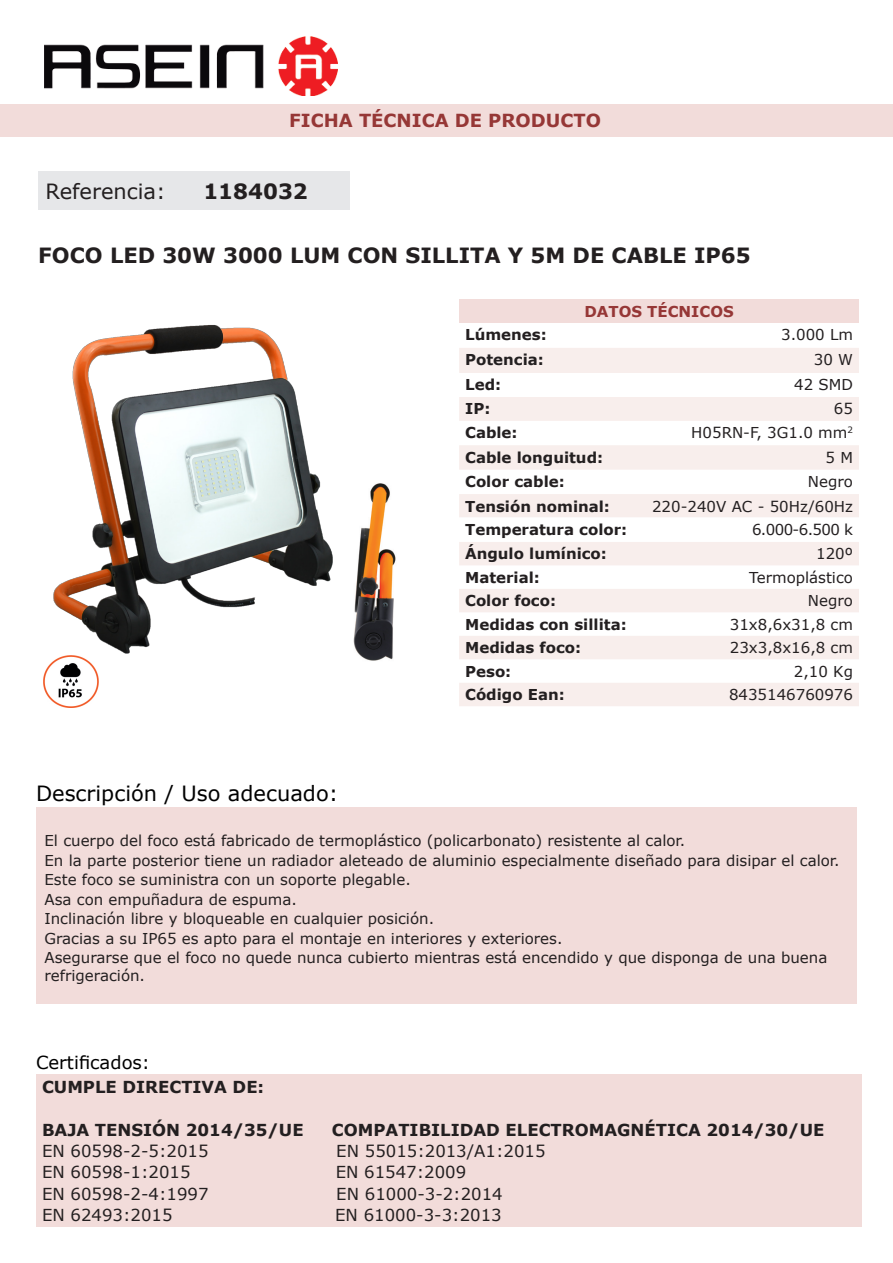
<style>
.page{position:relative;width:893px;height:1263px;background:#fff}
.page>*{position:absolute;margin:0;border:0;box-sizing:border-box;transform-origin:0 0}
.nombre{font:700 21px "Verdana";color:#231f20}
.t1{font:21px "Verdana";color:#000}
.t2{font:21px "Verdana";color:#231f20}
.referencia{font:700 21px "Verdana";color:#231f20}
.t3{font:700 18px "Verdana";color:#963736}
.t4{font:18px "Verdana";color:#000}
.párrafo_Iz{font:16.5px "Verdana";color:#231f20}
.párrafo_Iz-2{font:700 16.5px "Verdana";color:#231f20}
.párrafo_Iz-3{font:15px/18px "Verdana";color:#231f20}
.párrafo_Iz-4{font:700 15px "Verdana";color:#231f20}
.Parrado_DE{font:15px "Verdana";color:#231f20}
.datosTec{font:700 15px "Verdana";color:#963736}
</style>
<div class="page">
<div style="left:38px;top:172px;width:312px;height:38px;background:#e6e7e9"></div>
<img style="left:44px;top:36px;width:294px;height:60px">
<div style="left:0;top:104px;width:893px;height:32px;background:#f2dcda"></div>
<div style="left:459px;top:299px;width:400px;height:24px;background:#f2dcda"></div>
<div style="left:459px;top:348px;width:400px;height:73px;background:#f8eeec"></div>
<div style="left:459px;top:373px;width:179px;height:23px;background:#fff"></div>
<div style="left:638px;top:373px;width:221px;height:23px;background:#fff"></div>
<svg style="left:459px;top:445px;width:400px;height:261px;fill:#f8eeec"></svg>
<svg style="left:459px;top:517px;width:400px;height:25px"></svg>
<img style="left:53px;top:325px;width:280px;height:331px">
<img style="left:353px;top:483px;width:43px;height:178px">
<img style="left:44px;top:656px;width:54px;height:51px">
<div style="left:36px;top:807px;width:821px;height:196px;background:#f2dcda"></div>
<div style="left:36px;top:1074px;width:825px;height:153px;background:#f2dcda"></div>
<p class="t3" style="left:289px;top:108px;width:313px">FICHA TÉCNICA DE PRODUCTO</p>
<p class="t2" style="left:46px;top:177px;width:122px">Referencia:</p>
<p class="referencia" style="left:203px;top:176px;width:106px">1184032</p>
<p class="nombre" style="left:38px;top:240px;width:714px">FOCO LED 30W 3000 LUM CON SILLITA Y 5M DE CABLE IP65</p>
<p class="datosTec" style="left:584px;top:301px;width:151px">DATOS TÉCNICOS</p>
<p class="párrafo_Iz-4" style="left:465px;top:324px;width:83px">Lúmenes:</p>
<p class="Parrado_DE" style="left:781px;top:324px;width:73px">3.000 Lm</p>
<p class="párrafo_Iz-4" style="left:465px;top:349px;width:80px">Potencia:</p>
<p class="Parrado_DE" style="left:814px;top:350px;width:41px">30 W</p>
<p class="párrafo_Iz-4" style="left:465px;top:374px;width:38px">Led:</p>
<p class="Parrado_DE" style="left:794px;top:375px;width:60px">42 SMD</p>
<p class="párrafo_Iz-4" style="left:465px;top:398px;width:27px">IP:</p>
<p class="Parrado_DE" style="left:834px;top:398px;width:21px">65</p>
<p class="párrafo_Iz-4" style="left:465px;top:422px;width:54px">Cable:</p>
<p class="Parrado_DE" style="left:691px;top:422px;width:163px">H05RN-F, 3G1.0 mm<sup>2</sup></p>
<p class="párrafo_Iz-4" style="left:465px;top:447px;width:140px">Cable longuitud:</p>
<p class="Parrado_DE" style="left:825px;top:447px;width:29px">5 M</p>
<p class="párrafo_Iz-4" style="left:465px;top:471px;width:101px">Color cable:</p>
<p class="Parrado_DE" style="left:808px;top:471px;width:47px">Negro</p>
<p class="párrafo_Iz-4" style="left:465px;top:495px;width:146px">Tensión nominal:</p>
<p class="Parrado_DE" style="left:652px;top:496px;width:202px">220-240V AC - 50Hz/60Hz</p>
<p class="párrafo_Iz-4" style="left:465px;top:519px;width:164px">Temperatura color:</p>
<p class="Parrado_DE" style="left:752px;top:519px;width:103px">6.000-6.500 k</p>
<p class="párrafo_Iz-4" style="left:465px;top:543px;width:143px">Ángulo lumínico:</p>
<p class="Parrado_DE" style="left:816px;top:544px;width:38px">120º</p>
<p class="párrafo_Iz-4" style="left:465px;top:567px;width:76px">Material:</p>
<p class="Parrado_DE" style="left:749px;top:567px;width:105px">Termoplástico</p>
<p class="párrafo_Iz-4" style="left:465px;top:590px;width:92px">Color foco:</p>
<p class="Parrado_DE" style="left:808px;top:591px;width:47px">Negro</p>
<p class="párrafo_Iz-4" style="left:465px;top:614px;width:163px">Medidas con sillita:</p>
<p class="Parrado_DE" style="left:730px;top:614px;width:125px">31x8,6x31,8 cm</p>
<p class="párrafo_Iz-4" style="left:465px;top:637px;width:118px">Medidas foco:</p>
<p class="Parrado_DE" style="left:730px;top:637px;width:125px">23x3,8x16,8 cm</p>
<p class="párrafo_Iz-4" style="left:465px;top:661px;width:48px">Peso:</p>
<p class="Parrado_DE" style="left:794px;top:661px;width:61px">2,10 Kg</p>
<p class="párrafo_Iz-4" style="left:465px;top:684px;width:101px">Código Ean:</p>
<p class="Parrado_DE" style="left:729px;top:684px;width:126px">8435146760976</p>
<p class="t1" style="left:36px;top:779px;width:304px">Descripción / Uso adecuado:</p>
<p class="párrafo_Iz-3" style="left:45px;top:831px;width:642px">El cuerpo del foco está fabricado de termoplástico (policarbonato) resistente al calor.</p>
<p class="párrafo_Iz-3" style="left:45px;top:851px;width:797px">En la parte posterior tiene un radiador aleteado de aluminio especialmente diseñado para disipar el calor.</p>
<p class="párrafo_Iz-3" style="left:45px;top:870px;width:368px">Este foco se suministra con un soporte plegable.</p>
<p class="párrafo_Iz-3" style="left:45px;top:890px;width:254px">Asa con empuñadura de espuma.</p>
<p class="párrafo_Iz-3" style="left:45px;top:909px;width:391px">Inclinación libre y bloqueable en cualquier posición.</p>
<p class="párrafo_Iz-3" style="left:45px;top:929px;width:519px">Gracias a su IP65 es apto para el montaje en interiores y exteriores.</p>
<p class="párrafo_Iz-3" style="left:45px;top:948px;width:784px">Asegurarse que el foco no quede nunca cubierto mientras está encendido y que disponga de una buena refrigeración.</p>
<p class="t4" style="left:36px;top:1050px;width:116px">Certificados:</p>
<p class="párrafo_Iz-2" style="left:42px;top:1075px;width:224px">CUMPLE DIRECTIVA DE:</p>
<p class="párrafo_Iz-2" style="left:42px;top:1118px;width:263px">BAJA TENSIÓN 2014/35/UE</p>
<p class="párrafo_Iz-2" style="left:332px;top:1118px;width:494px">COMPATIBILIDAD ELECTROMAGNÉTICA 2014/30/UE</p>
<p class="párrafo_Iz" style="left:42px;top:1140px;width:168px">EN 60598-2-5:2015</p>
<p class="párrafo_Iz" style="left:336px;top:1140px;width:211px">EN 55015:2013/A1:2015</p>
<p class="párrafo_Iz" style="left:42px;top:1161px;width:150px">EN 60598-1:2015</p>
<p class="párrafo_Iz" style="left:336px;top:1161px;width:132px">EN 61547:2009</p>
<p class="párrafo_Iz" style="left:42px;top:1182px;width:168px">EN 60598-2-4:1997</p>
<p class="párrafo_Iz" style="left:336px;top:1182px;width:168px">EN 61000-3-2:2014</p>
<p class="párrafo_Iz" style="left:42px;top:1203px;width:132px">EN 62493:2015</p>
<p class="párrafo_Iz" style="left:335px;top:1203px;width:168px">EN 61000-3-3:2013</p>
</div>
